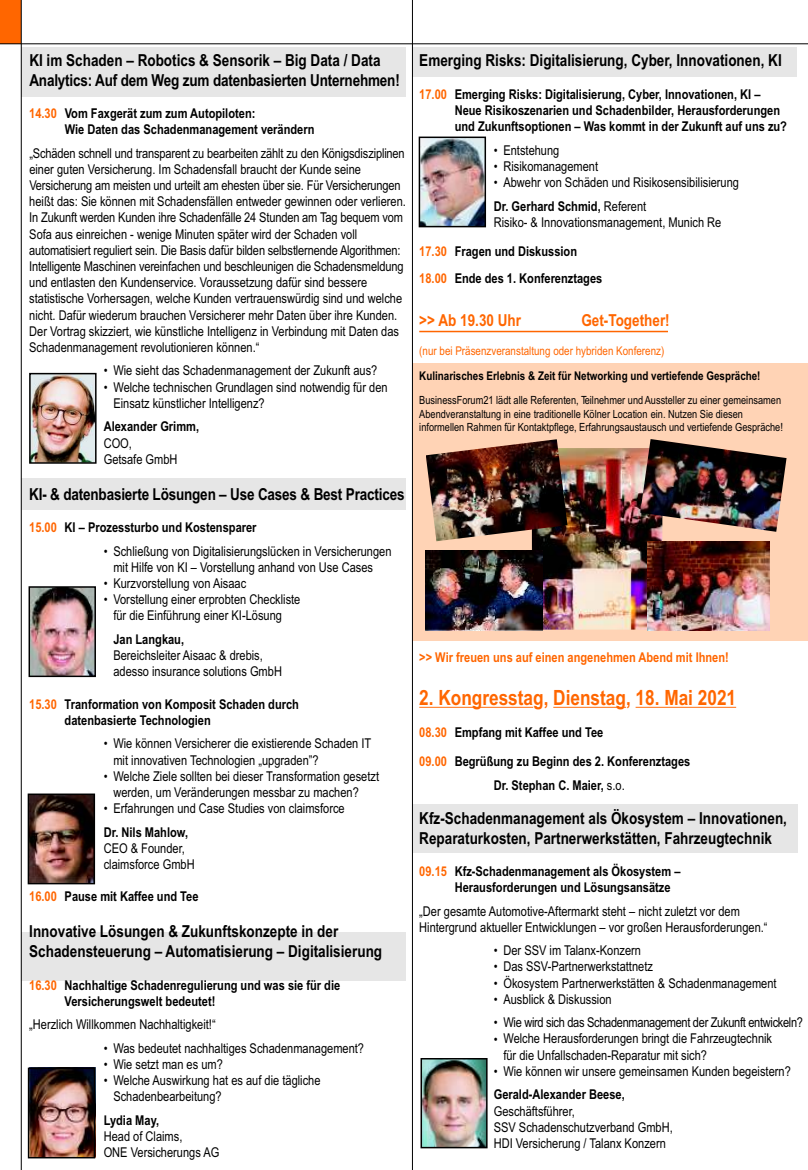
<style>
.page{position:relative;width:808px;height:1170px;background:#fff}
.page>*{position:absolute;margin:0;border:0;box-sizing:border-box;transform-origin:0 0}
.t1{font:700 21px "Arial Narrow";color:#f60}
.t2{font:700 16.5px/19.8px "Arial Narrow";color:#000}
.t3{font:700 16.5px "Arial Narrow";color:#f60}
.t4{font:13.5px/16.2px "Arial Narrow";color:#000}
.t5{font:700 13.5px/16.2px "Arial Narrow";color:#000}
.t6{font:700 13.5px/27px "Arial Narrow";color:#f60}
.t7{font:13.5px "Arial Narrow";letter-spacing:-.025em;color:#000}
.t8{font:700 12px "Arial Narrow";color:#000}
.t9{font:12px "Arial Narrow";color:#f60}
.t10{font:11.25px/13.5px "Arial Narrow";color:#000}
.s1{font-weight:700}
.s2{font-weight:400}
</style>
<div class="page">
<div style="left:412px;top:47px;width:385px;height:29px;background:#e6e6e6"></div>
<div style="left:413px;top:804px;width:385px;height:49px;background:#e6e6e6"></div>
<div style="left:21px;top:47px;width:385px;height:49px;background:#e6e6e6"></div>
<div style="left:22px;top:477px;width:384px;height:32px;background:#e6e6e6"></div>
<div style="left:413px;top:363px;width:395px;height:277px;background:#ffd3b5"></div>
<img style="left:532px;top:448px;width:130px;height:181px">
<img style="left:647px;top:541px;width:123px;height:89px">
<img style="left:426px;top:550px;width:116px;height:80px">
<img style="left:426px;top:439px;width:141px;height:102px">
<img style="left:640px;top:439px;width:146px;height:92px">
<hr style="left:419px;top:331px;width:249px;height:1px;background:#f60">
<div style="left:21px;top:932px;width:385px;height:49px;background:#e6e6e6"></div>
<hr style="left:419px;top:706px;width:114px;height:1px;background:#f60">
<hr style="left:553px;top:706px;width:73px;height:1px;background:#f60">
<hr style="left:636px;top:706px;width:100px;height:1px;background:#f60">
<div style="left:0;top:0;width:21px;height:44px;background:#f60"></div>
<hr style="left:0;top:44px;width:808px;height:1px;background:#000">
<hr style="left:412px;top:0;width:1px;height:1169px;background:#000">
<hr style="left:21px;top:0;width:1px;height:1169px;background:#000">
<img style="left:31px;top:588px;width:63px;height:87px">
<div style="left:29px;top:586px;width:67px;height:91px;border:1px solid #000"></div>
<img style="left:30px;top:1067px;width:66px;height:90px">
<div style="left:28px;top:1067px;width:67px;height:91px;border:1px solid #000"></div>
<img style="left:422px;top:1059px;width:64px;height:87px">
<div style="left:420px;top:1057px;width:68px;height:91px;border:1px solid #000"></div>
<img style="left:30px;top:795px;width:63px;height:87px">
<div style="left:28px;top:793px;width:67px;height:91px;border:1px solid #000"></div>
<img style="left:421px;top:138px;width:63px;height:87px">
<div style="left:419px;top:136px;width:67px;height:91px;border:1px solid #000"></div>
<img style="left:31px;top:375px;width:64px;height:86px">
<div style="left:29px;top:373px;width:68px;height:90px;border:1px solid #000"></div>
<p class="t2" style="left:29px;top:51px;width:372px">KI im Schaden – Robotics &amp; Sensorik – Big Data / Data<br>Analytics: Auf dem Weg zum datenbasierten Unternehmen!</p>
<p class="t5" style="left:65px;top:106px;width:251px">Vom Faxgerät zum zum Autopiloten:<br>Wie Daten das Schadenmanagement verändern</p>
<p class="t4" style="left:29px;top:146px;width:378px">„Schäden schnell und transparent zu bearbeiten zählt zu den Königsdisziplinen einer guten Versicherung. Im Schadensfall braucht der Kunde seine Versicherung am meisten und urteilt am ehesten über sie. Für Versicherungen heißt das: Sie können mit Schadensfällen entweder gewinnen oder verlieren.<br>In Zukunft werden Kunden ihre Schadenfälle 24 Stunden am Tag bequem vom Sofa aus einreichen - wenige Minuten später wird der Schaden voll automatisiert reguliert sein. Die Basis dafür bilden selbstlernende Algorithmen:<br>Intelligente Maschinen vereinfachen und beschleunigen die Schadensmeldung und entlasten den Kundenservice. Voraussetzung dafür sind bessere statistische Vorhersagen, welche Kunden vertrauenswürdig sind und welche nicht. Dafür wiederum brauchen Versicherer mehr Daten über ihre Kunden.<br>Der Vortrag skizziert, wie künstliche Intelligenz in Verbindung mit Daten das Schadenmanagement revolutionieren können.“</p>
<p class="t4" style="left:104px;top:364px;width:275px">• Wie sieht das Schadenmanagement der Zukunft aus?</p>
<p class="t4" style="left:113px;top:380px;width:276px;text-indent:-10px">• Welche technischen Grundlagen sind notwendig für den<br>Einsatz künstlicher Intelligenz?</p>
<p class="t5" style="left:104px;top:419px;width:97px">Alexander Grimm,</p>
<p class="t4" style="left:104px;top:436px;width:75px">COO,<br>Getsafe GmbH</p>
<p class="t2" style="left:29px;top:485px;width:377px">KI- &amp; datenbasierte Lösungen – Use Cases &amp; Best Practices</p>
<p class="t5" style="left:79px;top:520px;width:8px">–</p>
<p class="t4" style="left:104px;top:544px;width:289px">• Schließung von Digitalisierungslücken in Versicherungen</p>
<p class="t4" style="left:104px;top:576px;width:144px">• Kurzvorstellung von Aisaac</p>
<p class="t4" style="left:104px;top:592px;width:198px">• Vorstellung einer erprobten Checkliste</p>
<p class="t6" style="left:29px;top:101px;width:29px">14.30</p>
<p class="t6" style="left:29px;top:515px;width:29px">15.00</p>
<p class="t5" style="left:65px;top:520px;width:193px">KI Prozessturbo und Kostensparer</p>
<p class="t4" style="left:113px;top:560px;width:261px">mit Hilfe von KI – Vorstellung anhand von Use Cases</p>
<p class="t4" style="left:113px;top:608px;width:170px">für die Einführung einer KI-Lösung</p>
<p class="t5" style="left:113px;top:632px;width:72px">Jan Langkau,</p>
<p class="t4" style="left:113px;top:664px;width:170px">adesso insurance solutions GmbH</p>
<p class="t4" style="left:113px;top:648px;width:151px">Bereichsleiter Aisaac &amp; drebis,</p>
<p class="t5" style="left:65px;top:697px;width:236px">Tranformation von Komposit Schaden durch datenbasierte Technologien</p>
<p class="t4" style="left:113px;top:736px;width:259px;text-indent:-10px">• Wie können Versicherer die existierende Schaden IT mit innovativen Technologien „upgraden”?</p>
<p class="t4" style="left:113px;top:769px;width:267px;text-indent:-10px">• Welche Ziele sollten bei dieser Transformation gesetzt werden, um Veränderungen messbar zu machen?</p>
<p class="t4" style="left:104px;top:801px;width:243px">• Erfahrungen und Case Studies von claimsforce</p>
<p class="t5" style="left:104px;top:824px;width:86px">Dr. Nils Mahlow,</p>
<p class="t4" style="left:104px;top:841px;width:93px">CEO &amp; Founder, claimsforce GmbH</p>
<p class="t5" style="left:65px;top:889px;width:135px">Pause mit Kaffee und Tee</p>
<p class="t6" style="left:29px;top:691px;width:29px">15.30</p>
<p class="t6" style="left:29px;top:884px;width:29px">16.00</p>
<p class="t2" style="left:29px;top:923px;width:310px">Innovative Lösungen &amp; Zukunftskonzepte in der</p>
<p class="t5" style="left:65px;top:977px;width:277px">Nachhaltige Schadenregulierung und was sie für die<br>Versicherungswelt bedeutet!</p>
<p class="t2" style="left:29px;top:942px;width:354px">Schadensteuerung – Automatisierung – Digitalisierung</p>
<p class="t6" style="left:29px;top:972px;width:29px">16.30</p>
<p class="t4" style="left:29px;top:1017px;width:188px">„Herzlich Willkommen Nachhaltigkeit!“</p>
<p class="t4" style="left:104px;top:1040px;width:262px">• Was bedeutet nachhaltiges Schadenmanagement?</p>
<p class="t4" style="left:104px;top:1057px;width:121px">• Wie setzt man es um?</p>
<p class="t4" style="left:104px;top:1073px;width:218px">• Welche Auswirkung hat es auf die tägliche</p>
<p class="t4" style="left:113px;top:1089px;width:110px">Schadenbearbeitung?</p>
<p class="t5" style="left:104px;top:1112px;width:57px">Lydia May,</p>
<p class="t4" style="left:104px;top:1129px;width:117px">Head of Claims,<br>ONE Versicherungs AG</p>
<p class="t2" style="left:419px;top:52px;width:364px">Emerging Risks: Digitalisierung, Cyber, Innovationen, KI</p>
<p class="t5" style="left:455px;top:87px;width:334px">Emerging Risks: Digitalisierung, Cyber, Innovationen, KI –<br>Neue Risikoszenarien und Schadenbilder, Herausforderungen und Zukunftsoptionen – Was kommt in der Zukunft auf uns zu?</p>
<p class="t4" style="left:494px;top:143px;width:67px">• Entstehung</p>
<p class="t4" style="left:494px;top:159px;width:106px">• Risikomanagement</p>
<p class="t4" style="left:494px;top:172px;width:247px;line-height:23.4px">• Abwehr von Schäden und Risikosensibilisierung<br><span class="s1">Dr. Gerhard Schmid,</span> Referent</p>
<p class="t4" style="left:494px;top:215px;width:229px">Risiko- &amp; Innovationsmanagement, Munich Re</p>
<p class="t6" style="left:419px;top:82px;width:29px">17.00</p>
<p class="t6" style="left:419px;top:238px;width:29px">17.30<br>18.00</p>
<p class="t5" style="left:455px;top:238px;width:149px;line-height:27px">Fragen und Diskussion<br>Ende des 1. Konferenztages</p>
<p class="t3" style="left:419px;top:314px;width:103px">&gt;&gt; Ab 19.30 Uhr</p>
<p class="t3" style="left:581px;top:314px;width:90px">Get-Together!</p>
<p class="t9" style="left:419px;top:346px;width:247px">(nur bei Präsenzveranstaltung oder hybriden Konferenz)</p>
<p class="t8" style="left:419px;top:371px;width:343px">Kulinarisches Erlebnis &amp; Zeit für Networking und vertiefende Gespräche!</p>
<p class="t10" style="left:419px;top:394px;width:365px">BusinessForum21 lädt alle Referenten, Teilnehmer und Aussteller zu einer gemeinsamen<br>Abendveranstaltung in eine traditionelle Kölner Location ein. Nutzen Sie diesen informellen Rahmen für Kontaktpflege, Erfahrungsaustausch und vertiefende Gespräche!</p>
<p class="t6" style="left:419px;top:644px;width:311px">&gt;&gt; Wir freuen uns auf einen angenehmen Abend mit Ihnen!</p>
<h1 class="t1" style="left:419px;top:689px;width:318px">2. Kongresstag, Dienstag, 18. Mai 2021</h1>
<p class="t6" style="left:419px;top:719px;width:29px;line-height:28.8px">08.30<br>09.00</p>
<p class="t5" style="left:455px;top:719px;width:237px;line-height:28.8px">Empfang mit Kaffee und Tee<br>Begrüßung zu Beginn des 2. Konferenztages</p>
<p class="t5" style="left:494px;top:777px;width:133px">Dr. Stephan C. Maier, <span class="s2">s.o.</span></p>
<p class="t2" style="left:419px;top:809px;width:369px">Kfz-Schadenmanagement als Ökosystem – Innovationen,<br>Reparaturkosten, Partnerwerkstätten, Fahrzeugtechnik</p>
<p class="t5" style="left:455px;top:864px;width:227px">Kfz-Schadenmanagement als Ökosystem –<br>Herausforderungen und Lösungsansätze</p>
<p class="t4" style="left:419px;top:903px;width:350px">„Der gesamte Automotive-Aftermarkt steht – nicht zuletzt vor dem<br>Hintergrund aktueller Entwicklungen – vor großen Herausforderungen.“</p>
<p class="t6" style="left:419px;top:858px;width:29px">09.15</p>
<p class="t4" style="left:494px;top:943px;width:149px">• Der SSV im Talanx-Konzern</p>
<p class="t4" style="left:494px;top:959px;width:161px">• Das SSV-Partnerwerkstattnetz</p>
<p class="t4" style="left:494px;top:975px;width:284px">• Ökosystem Partnerwerkstätten &amp; Schadenmanagement</p>
<p class="t4" style="left:494px;top:992px;width:119px">• Ausblick &amp; Diskussion</p>
<p class="t7" style="left:494px;top:1017px;width:311px">• Wie wird sich das Schadenmanagement der Zukunft entwickeln?</p>
<p class="t4" style="left:494px;top:1031px;width:280px">• Welche Herausforderungen bringt die Fahrzeugtechnik</p>
<p class="t4" style="left:494px;top:1064px;width:299px">• Wie können wir unsere gemeinsamen Kunden begeistern?</p>
<p class="t4" style="left:503px;top:1047px;width:205px">für die Unfallschaden-Reparatur mit sich?</p>
<p class="t5" style="left:494px;top:1087px;width:133px">Gerald-Alexander Beese,</p>
<p class="t4" style="left:494px;top:1103px;width:181px">Geschäftsführer,<br>SSV Schadenschutzverband GmbH,</p>
<p class="t4" style="left:494px;top:1136px;width:174px">HDI Versicherung / Talanx Konzern</p>
</div>
